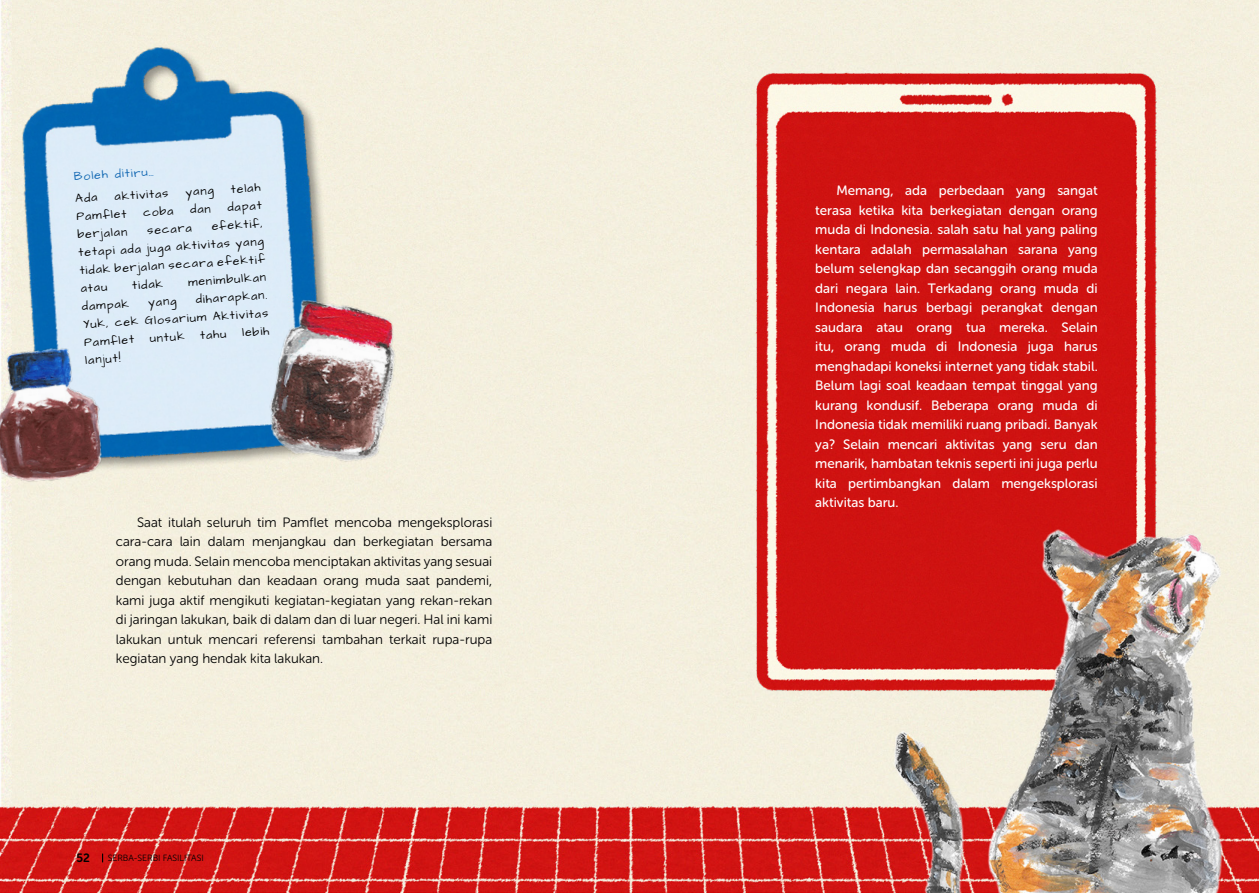
<style>
.page{position:relative;width:1259px;height:893px;background:#fff}
.page>*{position:absolute;margin:0;border:0;box-sizing:border-box;transform-origin:0 0}
.t1{font:13.5px/19.5px "Museo Sans Rounded 500";color:#fff;text-align:justify}
.t2{font:13.5px/19.5px "Museo Sans Rounded 300";color:#000;text-align:justify}
.t3{font:12px/17.5px "Architects Daughter";color:#000;text-align:justify}
.t4{font:12px "Architects Daughter";color:#1268b3}
.t5{font:12px "Museo Sans Rounded 700";color:#000}
.t6{font:9px "Museo Sans Rounded 300";color:#000}
</style>
<div class="page">
<img style="left:0;top:0;width:1259px;height:893px">
<img style="left:710px;top:29px;width:490px;height:695px">
<img style="left:2px;top:0;width:352px;height:501px">
<img style="left:250px;top:275px;width:174px;height:204px">
<img style="left:0;top:304px;width:165px;height:228px">
<img style="left:861px;top:437px;width:398px;height:456px">
<svg style="left:75px;top:192px;width:22px;height:11px"></svg>
<svg style="left:190px;top:204px;width:21px;height:9px"></svg>
<p class="t4" style="left:73px;top:169px;width:81px;rotate:-4deg">Boleh ditiru…</p>
<p class="t3" style="left:114px;top:188px;width:55px;rotate:-4deg">aktivitas</p>
<p class="t3" style="left:185px;top:184px;width:30px;rotate:-4deg">yang</p>
<p class="t3" style="left:230px;top:181px;width:31px;rotate:-4deg">telah</p>
<p class="t3" style="left:76px;top:208px;width:51px;rotate:-4deg">Pamflet</p>
<p class="t3" style="left:142px;top:204px;width:32px;rotate:-4deg">coba</p>
<p class="t3" style="left:227px;top:199px;width:36px;rotate:-4deg">dapat</p>
<p class="t3" style="left:77px;top:226px;width:51px;rotate:-4deg">berjalan</p>
<p class="t3" style="left:147px;top:222px;width:46px;rotate:-4deg">secara</p>
<p class="t3" style="left:77px;top:228px;width:187px;text-indent:135px;rotate:-4deg">efektif, tetapi ada juga aktivitas yang tidak berjalan secara efektif atau</p>
<p class="t3" style="left:132px;top:277px;width:32px;rotate:-4deg">tidak</p>
<p class="t3" style="left:187px;top:274px;width:79px;rotate:-4deg">menimbulkan</p>
<p class="t3" style="left:81px;top:299px;width:187px;text-indent:114px;rotate:-4deg">diharapkan.<br>Yuk, cek Glosarium Aktivitas Pamflet</p>
<p class="t3" style="left:81px;top:298px;width:49px;rotate:-4deg">dampak</p>
<p class="t3" style="left:148px;top:294px;width:30px;rotate:-4deg">yang</p>
<p class="t3" style="left:149px;top:330px;width:36px;rotate:-4deg">untuk</p>
<p class="t3" style="left:200px;top:327px;width:28px;rotate:-4deg">tahu</p>
<p class="t3" style="left:241px;top:324px;width:29px;rotate:-4deg">lebih</p>
<p class="t3" style="left:85px;top:352px;width:37px;rotate:-4deg">lanjut!</p>
<p class="t2" style="left:116px;top:512px;width:378px;text-indent:21px">Saat itulah seluruh tim Pamflet mencoba mengeksplorasi cara-cara lain dalam menjangkau dan berkegiatan bersama orang muda. Selain mencoba menciptakan aktivitas yang sesuai dengan kebutuhan dan keadaan orang muda saat pandemi, kami juga aktif mengikuti kegiatan-kegiatan yang rekan-rekan di jaringan lakukan, baik di dalam dan di luar negeri. Hal ini kami lakukan untuk mencari referensi tambahan terkait rupa-rupa kegiatan yang hendak kita lakukan.</p>
<p class="t5" style="left:77px;top:852px;width:15px">52</p>
<p class="t6" style="left:108px;top:853px;width:97px">SERBA-SERBI FASILITASI</p>
<p class="t1" style="left:815px;top:181px;width:284px;text-indent:21px">Memang, ada perbedaan yang sangat terasa ketika kita berkegiatan dengan orang muda di Indonesia. salah satu hal yang paling kentara adalah permasalahan sarana yang belum selengkap dan secanggih orang muda dari negara lain. Terkadang orang muda di Indonesia harus berbagi perangkat dengan saudara atau orang tua mereka. Selain itu, orang muda di Indonesia juga harus menghadapi koneksi internet yang tidak stabil.<br>Belum lagi soal keadaan tempat tinggal yang kurang kondusif. Beberapa orang muda di Indonesia tidak memiliki ruang pribadi. Banyak ya? Selain mencari aktivitas yang seru dan menarik, hambatan teknis seperti ini juga perlu kita pertimbangkan dalam mengeksplorasi aktivitas baru.</p>
</div>
